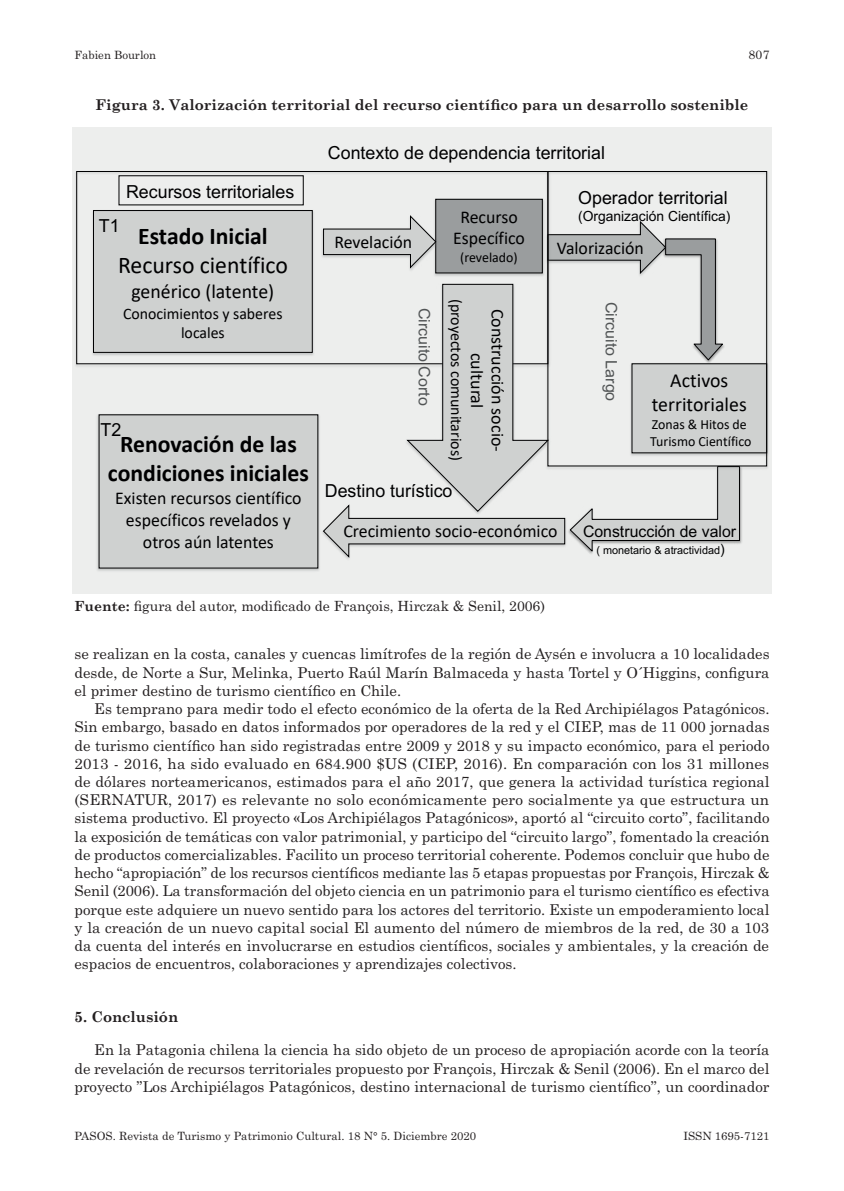
<style>
.page{position:relative;width:844px;height:1191px;background:#fff}
.page>*{position:absolute;margin:0;border:0;box-sizing:border-box;transform-origin:0 0}
.t1{font:700 23.97px "Calibri";color:#000001}
.t2{font:23.97px "Calibri";color:#000001}
.t3{font:19.95px/24px "Calibri";color:#000001;text-align:center}
.t4{font:18.03px/22.1px "Calibri";color:#000001;text-align:center}
.t5{font:18.03px "Arial";color:#000001}
.t6{font:17.85px/20.8px "Calibri";color:#000001;text-align:center}
.t7{font:15.92px/19.1px "Calibri";color:#000001;text-align:center}
.t8{font:15.92px "Arial";color:#000001}
.t9{font:15.75px "Arial";color:#515455}
.t10{font:15.75px "Calibri";color:#000001}
.t11{font:14.88px/18.2px "Century Schoolbook";color:#231f20;text-align:justify}
.t12{font:700 14.88px "Century Schoolbook";color:#231f20}
.t13{font:14px "Century Schoolbook";color:#231f20}
.t14{font:14px "Calibri";color:#000001}
.t15{font:14px "Arial";color:#000001}
.t16{font:12.25px "Century Schoolbook";color:#231f20}
.t17{font:11.38px "Century Schoolbook";color:#231f20}
.t18{font:11.03px "Arial";color:#000001}
.s1{font-size:14px}
.s2{font-weight:700}
</style>
<div class="page">
<div style="left:72px;top:128px;width:699px;height:466px;background:#edeeed"></div>
<img style="left:95px;top:413px;width:226px;height:161px">
<img style="left:90px;top:421px;width:242px;height:149px">
<div style="left:99px;top:415px;width:219px;height:153px;background:#cfd1d0"></div>
<img style="left:319px;top:503px;width:249px;height:60px">
<img style="left:328px;top:558px;width:243px;height:1px">
<img style="left:72px;top:170px;width:472px;height:200px">
<img style="left:544px;top:170px;width:226px;height:302px">
<svg style="left:322px;top:214px;width:418px;height:344px;background:#d7d8d8"></svg>
<p class="t17" style="left:74px;top:48px;width:83px">Fabien Bourlon</p>
<p class="t16" style="left:748px;top:47px;width:22px">807</p>
<p class="t12" style="left:95px;top:93px;width:654px">Figura 3. Valorización territorial del recurso científico para un desarrollo sostenible</p>
<p class="t5" style="left:328px;top:140px;width:278px">Contexto de dependencia territorial</p>
<p class="t5" style="left:126px;top:179px;width:170px">Recursos territoriales</p>
<p class="t5" style="left:578px;top:185px;width:151px">Operador territorial</p>
<p class="t15" style="left:578px;top:206px;width:153px">(Organización Científica)</p>
<p class="t4" style="left:453px;top:206px;width:73px;line-height:21px">Recurso<br>Específico</p>
<p class="t14" style="left:460px;top:247px;width:59px">(revelado)</p>
<p class="t5" style="left:99px;top:213px;width:22px">T1</p>
<h1 class="t1" style="left:138px;top:219px;width:131px">Estado Inicial</h1>
<h1 class="t2" style="left:118px;top:248px;width:171px">Recurso científico</h1>
<h2 class="t3" style="left:131px;top:279px;width:144px">genérico (latente)</h2>
<p class="t7" style="left:123px;top:303px;width:161px">Conocimientos y saberes locales</p>
<p class="t4" style="left:334px;top:230px;width:79px">Revelación</p>
<p class="t4" style="left:556px;top:236px;width:89px">Valorización</p>
<p class="t10" style="left:467px;top:299px;width:164px;rotate:90deg">(proyectos comunitarios)</p>
<p class="t9" style="left:435px;top:308px;width:99px;rotate:90deg">Circuito Corto</p>
<p class="t9" style="left:622px;top:302px;width:101px;rotate:90deg">Circuito Largo</p>
<p class="t6" style="left:508px;top:309px;width:144px;rotate:90deg">Construcción socio&shy;cultural</p>
<h2 class="t3" style="left:651px;top:368px;width:96px">Activos territoriales</h2>
<p class="t14" style="left:651px;top:414px;width:96px">Zonas &amp; Hitos de</p>
<p class="t5" style="left:101px;top:417px;width:22px">T2</p>
<h1 class="t1" style="left:120px;top:427px;width:178px">Renovación de las</h1>
<p class="t14" style="left:650px;top:431px;width:103px">Turismo Científico</p>
<h1 class="t1" style="left:108px;top:456px;width:202px">condiciones iniciales</h1>
<p class="t4" style="left:115px;top:486px;width:188px">Existen recursos científico específicos revelados y otros aún latentes</p>
<p class="t5" style="left:325px;top:478px;width:129px">Destino turístico</p>
<p class="t4" style="left:343px;top:519px;width:215px">Crecimiento socio-económico</p>
<p class="t8" style="left:583px;top:520px;width:154px">Construcción de valor</p>
<p class="t18" style="left:596px;top:542px;width:130px">( monetario &amp; atractividad<span class="s1">)</span></p>
<p class="t13" style="left:74px;top:597px;width:472px"><span class="s2">Fuente:</span> figura del autor, modificado de François, Hirczak &amp; Senil, 2006)</p>
<p class="t11" style="left:74px;top:644px;width:696px">se realizan en la costa, canales y cuencas limítrofes de la región de Aysén e involucra a 10 localidades desde, de Norte a Sur, Melinka, Puerto Raúl Marín Balmaceda y hasta Tortel y O´Higgins, configura el primer destino de turismo científico en Chile.</p>
<p class="t11" style="left:74px;top:699px;width:696px;text-indent:20px">Es temprano para medir todo el efecto económico de la oferta de la Red Archipiélagos Patagónicos.<br>Sin embargo, basado en datos informados por operadores de la red y el CIEP, mas de 11 000 jornadas de turismo científico han sido registradas entre 2009 y 2018 y su impacto económico, para el periodo 2013 ‑ 2016, ha sido evaluado en 684.900 $US (CIEP, 2016). En comparación con los 31 millones de dólares norteamericanos, estimados para el año 2017, que genera la actividad turística regional (SERNATUR, 2017) es relevante no solo económicamente pero socialmente ya que estructura un sistema productivo. El proyecto «Los Archipiélagos Patagónicos», aportó al “circuito corto”, facilitando la exposición de temáticas con valor patrimonial, y participo del “circuito largo”, fomentado la creación de productos comercializables. Facilito un proceso territorial coherente. Podemos concluir que hubo de hecho “apropiación” de los recursos científicos mediante las 5 etapas propuestas por François, Hirczak &amp; Senil (2006). La transformación del objeto ciencia en un patrimonio para el turismo científico es efectiva porque este adquiere un nuevo sentido para los actores del territorio. Existe un empoderamiento local y la creación de un nuevo capital social El aumento del número de miembros de la red, de 30 a 103 da cuenta del interés en involucrarse en estudios científicos, sociales y ambientales, y la creación de espacios de encuentros, colaboraciones y aprendizajes colectivos.</p>
<p class="t12" style="left:74px;top:1005px;width:105px">5. Conclusión</p>
<p class="t11" style="left:74px;top:1040px;width:696px;text-indent:20px">En la Patagonia chilena la ciencia ha sido objeto de un proceso de apropiación acorde con la teoría de revelación de recursos territoriales propuesto por François, Hirczak &amp; Senil (2006). En el marco del proyecto ”Los Archipiélagos Patagónicos, destino internacional de turismo científico”, un coordinador</p>
<p class="t17" style="left:74px;top:1128px;width:403px">PASOS. Revista de Turismo y Patrimonio Cultural. 18 N° 5. Diciembre 2020</p>
<p class="t17" style="left:683px;top:1128px;width:88px">ISSN 1695-7121</p>
</div>
